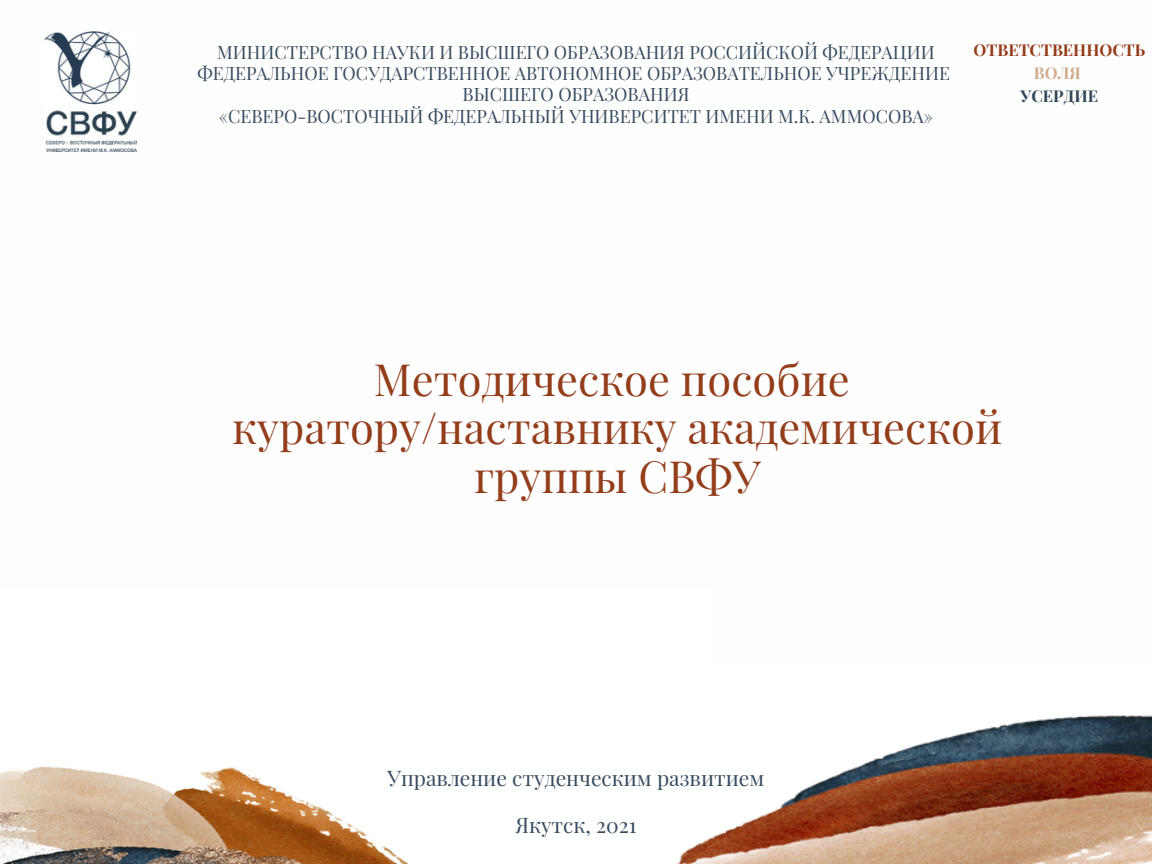
<style>
.page{position:relative;width:1152px;height:864px;background:#fff}
.page>*{position:absolute;margin:0;border:0;box-sizing:border-box;transform-origin:0 0}
.t1{font:43.5px/48.3px "Playfair Display";color:#943d1b;text-align:center}
.t2{font:21px "Playfair Display";color:#364b60}
.t3{font:18px/21.3px "Playfair Display";color:#364b60;text-align:center}
.t4{font:700 16.35px "Playfair Display";color:#943d1b}
.t5{font:700 16.35px "Playfair Display";color:#314757}
.t6{font:700 16.35px "Playfair Display";color:#d0ac8d}
</style>
<div class="page">
<img style="left:0;top:766px;width:408px;height:98px">
<img style="left:675px;top:715px;width:477px;height:149px">
<img style="left:44px;top:32px;width:92px;height:119px">
<p class="t3" style="left:198px;top:41px;width:754px">МИНИСТЕРСТВО НАУКИ И ВЫСШЕГО ОБРАЗОВАНИЯ РОССИЙСКОЙ ФЕДЕРАЦИИ ФЕДЕРАЛЬНОЕ ГОСУДАРСТВЕННОЕ АВТОНОМНОЕ ОБРАЗОВАТЕЛЬНОЕ УЧРЕЖДЕНИЕ ВЫСШЕГО ОБРАЗОВАНИЯ<br>«СЕВЕРО-ВОСТОЧНЫЙ ФЕДЕРАЛЬНЫЙ УНИВЕРСИТЕТ ИМЕНИ М.К. АММОСОВА»</p>
<p class="t4" style="left:974px;top:39px;width:173px">ОТВЕТСТВЕННОСТЬ</p>
<p class="t6" style="left:1034px;top:61px;width:49px">ВОЛЯ</p>
<p class="t5" style="left:1021px;top:84px;width:79px">УСЕРДИЕ</p>
<h1 class="t1" style="left:232px;top:354px;width:772px">Методическое пособие куратору/наставнику академической группы СВФУ</h1>
<p class="t2" style="left:388px;top:763px;width:378px">Управление студенческим развитием</p>
<p class="t2" style="left:515px;top:810px;width:123px">Якутск, 2021</p>
</div>
